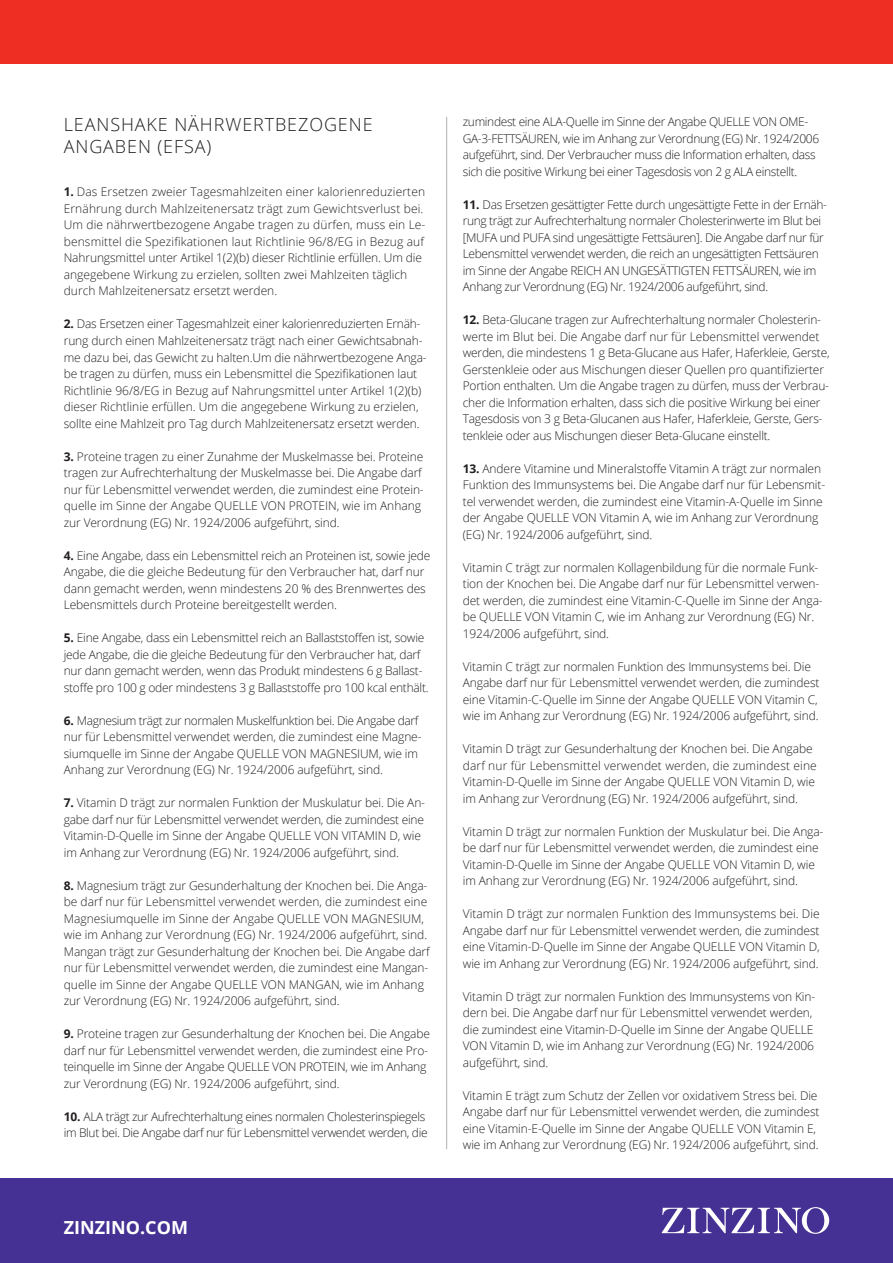
<style>
.page{position:relative;width:893px;height:1263px;background:#fff}
.page>*{position:absolute;margin:0;border:0;box-sizing:border-box;transform-origin:0 0}
.Rubbe_12_15{font:300 18px/22.5px "Open Sans";letter-spacing:.05em;color:#231f20}
.t1{font:700 18px "Open Sans";color:#fff}
.Brödtext{font:300 12px/16.5px "Open Sans";letter-spacing:-.01em;color:#231f20}
.Brödtext-2{font:300 12px/16.5px "Open Sans";letter-spacing:-.03em;color:#231f20}
.Brödtext-3{font:300 12px/16.5px "Open Sans";letter-spacing:.01em;color:#231f20}
.s1{font-weight:700}
</style>
<div class="page">
<hr style="left:446px;top:117px;width:1px;height:1032px;background:#aeafb3">
<div style="left:0;top:0;width:893px;height:64px;background:#ee2e22"></div>
<div style="left:0;top:1178px;width:893px;height:85px;background:#443193"></div>
<svg style="left:662px;top:1207px;width:167px;height:27px"></svg>
<p class="Rubbe_12_15" style="left:64px;top:112px;width:310px">LEANSHAKE NÄHRWERTBEZOGENE<br>ANGABEN (EFSA)</p>
<p class="Brödtext-3" style="left:64px;top:184px;width:363px"><span class="s1">1.</span> Das Ersetzen zweier Tagesmahlzeiten einer kalorienreduzierten<br>Ernährung durch Mahlzeitenersatz trägt zum Gewichtsverlust bei.</p>
<p class="Brödtext" style="left:64px;top:217px;width:363px">Um die nährwertbezogene Angabe tragen zu dürfen, muss ein Le&shy;bensmittel die Spezifikationen laut Richtlinie 96/8/EG in Bezug auf Nahrungsmittel unter Artikel 1(2)(b) dieser Richtlinie erfüllen. Um die angegebene Wirkung zu erzielen, sollten zwei Mahlzeiten täglich durch Mahlzeitenersatz ersetzt werden.</p>
<p class="Brödtext" style="left:64px;top:316px;width:365px"><span class="s1">2.</span> Das Ersetzen einer Tagesmahlzeit einer kalorienreduzierten Ernäh&shy;rung durch einen Mahlzeitenersatz trägt nach einer Gewichtsabnah&shy;me dazu bei, das Gewicht zu halten.Um die nährwertbezogene Anga&shy;be tragen zu dürfen, muss ein Lebensmittel die Spezifikationen laut Richtlinie 96/8/EG in Bezug auf Nahrungsmittel unter Artikel 1(2)(b) dieser Richtlinie erfüllen. Um die angegebene Wirkung zu erzielen, sollte eine Mahlzeit pro Tag durch Mahlzeitenersatz ersetzt werden.</p>
<p class="Brödtext" style="left:64px;top:448px;width:361px"><span class="s1">3.</span> Proteine tragen zu einer Zunahme der Muskelmasse bei. Proteine tragen zur Aufrechterhaltung der Muskelmasse bei. Die Angabe darf nur für Lebensmittel verwendet werden, die zumindest eine Protein&shy;quelle im Sinne der Angabe QUELLE VON PROTEIN, wie im Anhang zur Verordnung (EG) Nr. 1924/2006 aufgeführt, sind.</p>
<p class="Brödtext" style="left:64px;top:547px;width:368px"><span class="s1">4.</span> Eine Angabe, dass ein Lebensmittel reich an Proteinen ist, sowie jede Angabe, die die gleiche Bedeutung für den Verbraucher hat, darf nur dann gemacht werden, wenn mindestens 20 % des Brennwertes des Lebensmittels durch Proteine bereitgestellt werden.</p>
<p class="Brödtext" style="left:64px;top:629px;width:366px"><span class="s1">5.</span> Eine Angabe, dass ein Lebensmittel reich an Ballaststoffen ist, sowie jede Angabe, die die gleiche Bedeutung für den Verbraucher hat, darf nur dann gemacht werden, wenn das Produkt mindestens 6 g Ballast&shy;stoffe pro 100 g oder mindestens 3 g Ballaststoffe pro 100 kcal enthält.</p>
<p class="Brödtext" style="left:64px;top:712px;width:359px"><span class="s1">6.</span> Magnesium trägt zur normalen Muskelfunktion bei. Die Angabe darf nur für Lebensmittel verwendet werden, die zumindest eine Magne&shy;siumquelle im Sinne der Angabe QUELLE VON MAGNESIUM, wie im Anhang zur Verordnung (EG) Nr. 1924/2006 aufgeführt, sind.</p>
<p class="Brödtext" style="left:64px;top:794px;width:363px"><span class="s1">7.</span> Vitamin D trägt zur normalen Funktion der Muskulatur bei. Die An&shy;gabe darf nur für Lebensmittel verwendet werden, die zumindest eine Vitamin-D-Quelle im Sinne der Angabe QUELLE VON VITAMIN D, wie im Anhang zur Verordnung (EG) Nr. 1924/2006 aufgeführt, sind.</p>
<p class="Brödtext" style="left:64px;top:877px;width:367px"><span class="s1">8.</span> Magnesium trägt zur Gesunderhaltung der Knochen bei. Die Anga&shy;be darf nur für Lebensmittel verwendet werden, die zumindest eine Magnesiumquelle im Sinne der Angabe QUELLE VON MAGNESIUM, wie im Anhang zur Verordnung (EG) Nr. 1924/2006 aufgeführt, sind.<br>Mangan trägt zur Gesunderhaltung der Knochen bei. Die Angabe darf nur für Lebensmittel verwendet werden, die zumindest eine Mangan&shy;quelle im Sinne der Angabe QUELLE VON MANGAN, wie im Anhang zur Verordnung (EG) Nr. 1924/2006 aufgeführt, sind.</p>
<p class="Brödtext" style="left:64px;top:1025px;width:368px"><span class="s1">9.</span> Proteine tragen zur Gesunderhaltung der Knochen bei. Die Angabe darf nur für Lebensmittel verwendet werden, die zumindest eine Pro&shy;teinquelle im Sinne der Angabe QUELLE VON PROTEIN, wie im Anhang zur Verordnung (EG) Nr. 1924/2006 aufgeführt, sind.</p>
<p class="Brödtext-2" style="left:64px;top:1108px;width:365px"><span class="s1">10.</span> ALA trägt zur Aufrechterhaltung eines normalen Cholesterinspiegels im Blut bei. Die Angabe darf nur für Lebensmittel verwendet werden, die</p>
<h1 class="t1" style="left:64px;top:1214px;width:126px">ZINZINO.COM</h1>
<p class="Brödtext-2" style="left:463px;top:113px;width:358px">zumindest eine ALA-Quelle im Sinne der Angabe QUELLE VON OME-GA-3-FETTSÄUREN, wie im Anhang zur Verordnung (EG) Nr. 1924/2006 aufgeführt, sind. Der Verbraucher muss die Information erhalten, dass sich die positive Wirkung bei einer Tagesdosis von 2 g ALA einstellt.</p>
<p class="Brödtext-2" style="left:463px;top:196px;width:366px"><span class="s1">11.</span> Das Ersetzen gesättigter Fette durch ungesättigte Fette in der Ernäh&shy;rung trägt zur Aufrechterhaltung normaler Cholesterinwerte im Blut bei [MUFA und PUFA sind ungesättigte Fettsäuren]. Die Angabe darf nur für Lebensmittel verwendet werden, die reich an ungesättigten Fettsäuren im Sinne der Angabe REICH AN UNGESÄTTIGTEN FETTSÄUREN, wie im Anhang zur Verordnung (EG) Nr. 1924/2006 aufgeführt, sind.</p>
<p class="Brödtext" style="left:463px;top:311px;width:368px"><span class="s1">12.</span> Beta-Glucane tragen zur Aufrechterhaltung normaler Cholesterin&shy;werte im Blut bei. Die Angabe darf nur für Lebensmittel verwendet werden, die mindestens 1 g Beta-Glucane aus Hafer, Haferkleie, Gerste, Gerstenkleie oder aus Mischungen dieser Quellen pro quantifizierter Portion enthalten. Um die Angabe tragen zu dürfen, muss der Verbrau&shy;cher die Information erhalten, dass sich die positive Wirkung bei einer Tagesdosis von 3 g Beta-Glucanen aus Hafer, Haferkleie, Gerste, Gers&shy;tenkleie oder aus Mischungen dieser Beta-Glucane einstellt.</p>
<p class="Brödtext" style="left:463px;top:460px;width:364px"><span class="s1">13.</span> Andere Vitamine und Mineralstoffe Vitamin A trägt zur normalen Funktion des Immunsystems bei. Die Angabe darf nur für Lebensmit&shy;tel verwendet werden, die zumindest eine Vitamin-A-Quelle im Sinne der Angabe QUELLE VON Vitamin A, wie im Anhang zur Verordnung (EG) Nr. 1924/2006 aufgeführt, sind.</p>
<p class="Brödtext" style="left:463px;top:559px;width:361px">Vitamin C trägt zur normalen Kollagenbildung für die normale Funk&shy;tion der Knochen bei. Die Angabe darf nur für Lebensmittel verwen&shy;det werden, die zumindest eine Vitamin-C-Quelle im Sinne der Anga&shy;be QUELLE VON Vitamin C, wie im Anhang zur Verordnung (EG) Nr.<br>1924/2006 aufgeführt, sind.</p>
<p class="Brödtext" style="left:463px;top:658px;width:358px">Vitamin C trägt zur normalen Funktion des Immunsystems bei. Die Angabe darf nur für Lebensmittel verwendet werden, die zumindest eine Vitamin-C-Quelle im Sinne der Angabe QUELLE VON Vitamin C, wie im Anhang zur Verordnung (EG) Nr. 1924/2006 aufgeführt, sind.</p>
<p class="Brödtext" style="left:463px;top:740px;width:355px">Vitamin D trägt zur Gesunderhaltung der Knochen bei. Die Angabe darf nur für Lebensmittel verwendet werden, die zumindest eine Vitamin-D-Quelle im Sinne der Angabe QUELLE VON Vitamin D, wie im Anhang zur Verordnung (EG) Nr. 1924/2006 aufgeführt, sind.</p>
<p class="Brödtext" style="left:463px;top:823px;width:362px">Vitamin D trägt zur normalen Funktion der Muskulatur bei. Die Anga&shy;be darf nur für Lebensmittel verwendet werden, die zumindest eine Vitamin-D-Quelle im Sinne der Angabe QUELLE VON Vitamin D, wie im Anhang zur Verordnung (EG) Nr. 1924/2006 aufgeführt, sind.</p>
<p class="Brödtext" style="left:463px;top:905px;width:358px;text-align:justify">Vitamin D trägt zur normalen Funktion des Immunsystems bei. Die Angabe darf nur für Lebensmittel verwendet werden, die zumindest eine Vitamin-D-Quelle im Sinne der Angabe QUELLE VON Vitamin D, wie im Anhang zur Verordnung (EG) Nr. 1924/2006 aufgeführt, sind.</p>
<p class="Brödtext" style="left:463px;top:988px;width:354px">Vitamin D trägt zur normalen Funktion des Immunsystems von Kin&shy;dern bei. Die Angabe darf nur für Lebensmittel verwendet werden, die zumindest eine Vitamin-D-Quelle im Sinne der Angabe QUELLE VON Vitamin D, wie im Anhang zur Verordnung (EG) Nr. 1924/2006 aufgeführt, sind.</p>
<p class="Brödtext" style="left:463px;top:1087px;width:358px">Vitamin E trägt zum Schutz der Zellen vor oxidativem Stress bei. Die Angabe darf nur für Lebensmittel verwendet werden, die zumindest eine Vitamin-E-Quelle im Sinne der Angabe QUELLE VON Vitamin E, wie im Anhang zur Verordnung (EG) Nr. 1924/2006 aufgeführt, sind.</p>
</div>
